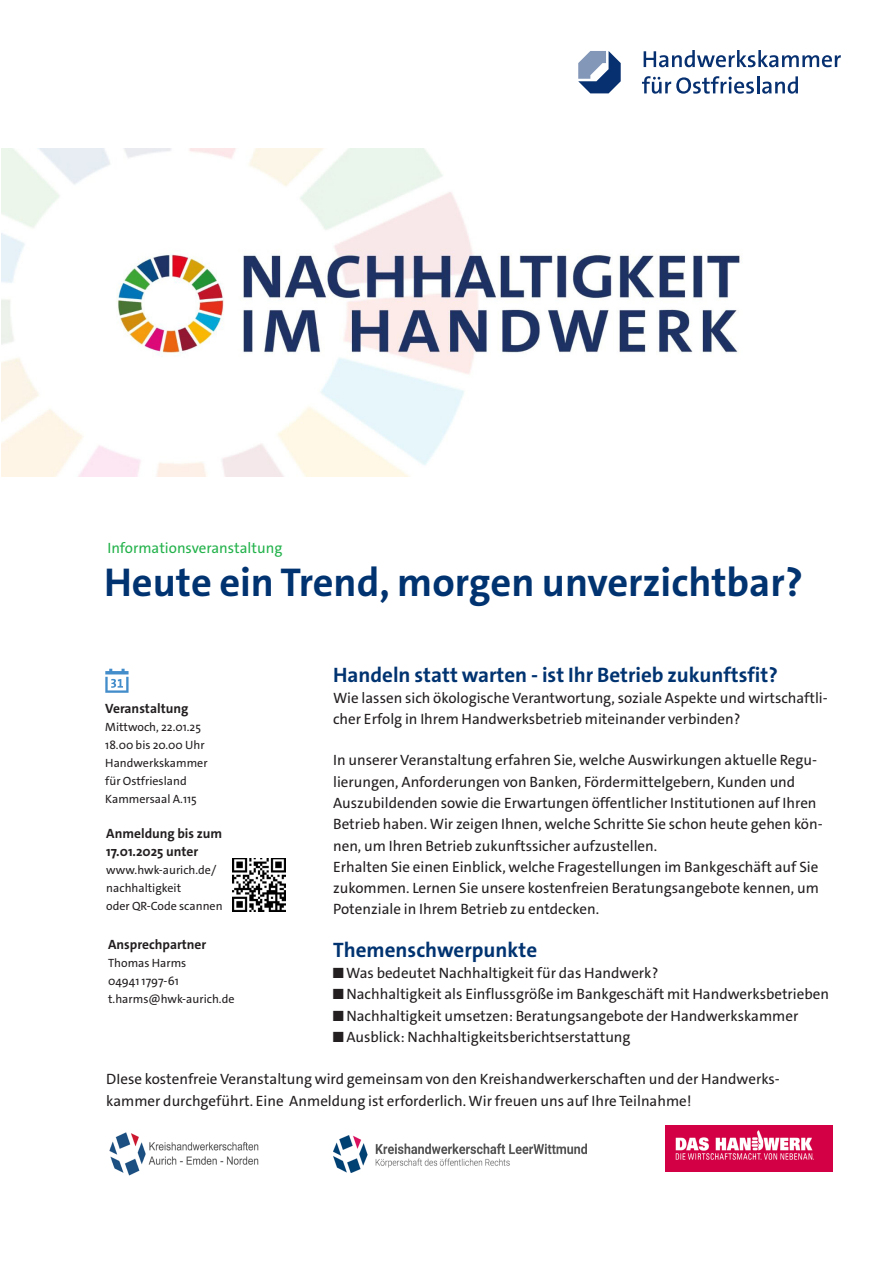
<style>
.page{position:relative;width:893px;height:1263px;background:#fff}
.page>*{position:absolute;margin:0;border:0;box-sizing:border-box;transform-origin:0 0}
.A4_Überschrift_36pt{font:700 40.5px "The Sans C4 s";color:#013371}
.A4_Überschrift_14pt{font:700 21px "The Sans C4 s";color:#013371}
.A4_Fließtext_Flattersatz_10pt{font:700 21px "The Sans C4 s";color:#013371}
.A4_Fließtext_Flattersatz_10pt-2{font:15px/21.3px "The Sans C4 s";color:#231f20}
.A4_Aufzählung_1__Ebene_10pt{font:15px/21.3px "The Sans C4 s";color:#231f20}
.A4_Überschrift_14pt-2{font:15px/21px "The Sans C4 s";color:#231f20}
.A4_Aufzählung_1__Ebene_10pt-2{font:15px "The Sans C4 s";color:#23b24b}
.A4_Marginaltext_8pt{font:700 13.5px/18px "The Sans C4 s";color:#231f20}
.A4_Marginaltext_8pt-2{font:12px/18px "The Sans C4 s";color:#231f20}
</style>
<div class="page">
<img style="left:1px;top:149px;width:739px;height:327px">
<svg style="left:105px;top:669px;width:24px;height:24px"></svg>
<img style="left:109px;top:1133px;width:150px;height:43px">
<img style="left:334px;top:1135px;width:253px;height:37px">
<img style="left:666px;top:1125px;width:166px;height:46px">
<img style="left:232px;top:858px;width:53px;height:53px">
<svg style="left:578px;top:51px;width:43px;height:42px"></svg>
<svg style="left:644px;top:50px;width:197px;height:17px"></svg>
<svg style="left:642px;top:76px;width:156px;height:18px"></svg>
<p class="A4_Aufzählung_1__Ebene_10pt-2" style="left:107px;top:538px;width:176px">Informationsveranstaltung</p>
<p class="A4_Überschrift_36pt" style="left:104px;top:556px;width:700px">Heute ein Trend, morgen unverzichtbar?</p>
<p class="A4_Marginaltext_8pt" style="left:105px;top:700px;width:85px">Veranstaltung</p>
<p class="A4_Marginaltext_8pt-2" style="left:105px;top:718px;width:97px">Mittwoch, 22.01.25</p>
<p class="A4_Marginaltext_8pt-2" style="left:105px;top:736px;width:104px">18.00 bis 20.00 Uhr<br>Handwerkskammer für Ostfriesland</p>
<p class="A4_Marginaltext_8pt-2" style="left:105px;top:790px;width:93px">Kammersaal A.115</p>
<p class="A4_Marginaltext_8pt" style="left:106px;top:825px;width:117px">Anmeldung bis zum<br>17.01.2025 unter</p>
<p class="A4_Marginaltext_8pt-2" style="left:106px;top:861px;width:112px">www.hwk-aurich.de/</p>
<p class="A4_Marginaltext_8pt-2" style="left:106px;top:879px;width:76px">nachhaltigkeit</p>
<p class="A4_Marginaltext_8pt-2" style="left:106px;top:897px;width:118px">oder QR-Code scannen</p>
<p class="A4_Marginaltext_8pt" style="left:108px;top:935px;width:100px">Ansprechpartner</p>
<p class="A4_Marginaltext_8pt-2" style="left:108px;top:954px;width:80px">Thomas Harms</p>
<p class="A4_Marginaltext_8pt-2" style="left:108px;top:972px;width:72px">04941 1797-61</p>
<p class="A4_Marginaltext_8pt-2" style="left:108px;top:990px;width:128px">t.harms@hwk-aurich.de</p>
<p class="A4_Überschrift_14pt" style="left:333px;top:661px;width:446px">Handeln statt warten - ist Ihr Betrieb zukunftsfit?</p>
<p class="A4_Überschrift_14pt-2" style="left:333px;top:688px;width:496px">Wie lassen sich ökologische Verantwortung, soziale Aspekte und wirtschaftli&shy;cher Erfolg in Ihrem Handwerksbetrieb miteinander verbinden?</p>
<p class="A4_Fließtext_Flattersatz_10pt-2" style="left:333px;top:750px;width:491px">In unserer Veranstaltung erfahren Sie, welche Auswirkungen aktuelle Regu&shy;lierungen, Anforderungen von Banken, Fördermittelgebern, Kunden und Auszubildenden sowie die Erwartungen öffentlicher Institutionen auf Ihren Betrieb haben. Wir zeigen Ihnen, welche Schritte Sie schon heute gehen kön&shy;nen, um Ihren Betrieb zukunftssicher aufzustellen.</p>
<p class="A4_Fließtext_Flattersatz_10pt-2" style="left:333px;top:856px;width:487px;text-align:justify">Erhalten Sie einen Einblick, welche Fragestellungen im Bankgeschäft auf Sie zukommen. Lernen Sie unsere kostenfreien Beratungsangebote kennen, um Potenziale in Ihrem Betrieb zu entdecken.</p>
<p class="A4_Fließtext_Flattersatz_10pt" style="left:333px;top:936px;width:206px">Themenschwerpunkte</p>
<p class="A4_Fließtext_Flattersatz_10pt-2" style="left:333px;top:962px;width:327px">■ Was bedeutet Nachhaltigkeit für das Handwerk?</p>
<p class="A4_Fließtext_Flattersatz_10pt-2" style="left:333px;top:984px;width:497px">■ Nachhaltigkeit als Einflussgröße im Bankgeschäft mit Handwerksbetrieben</p>
<p class="A4_Fließtext_Flattersatz_10pt-2" style="left:333px;top:1005px;width:467px">■ Nachhaltigkeit umsetzen: Beratungsangebote der Handwerkskammer</p>
<p class="A4_Fließtext_Flattersatz_10pt-2" style="left:333px;top:1026px;width:299px">■ Ausblick: Nachhaltigkeitsberichtserstattung</p>
<p class="A4_Aufzählung_1__Ebene_10pt" style="left:106px;top:1069px;width:675px">DIese kostenfreie Veranstaltung wird gemeinsam von den Kreishandwerkerschaften und der Handwerks&shy;kammer durchgeführt. Eine Anmeldung ist erforderlich. Wir freuen uns auf Ihre Teilnahme!</p>
</div>
